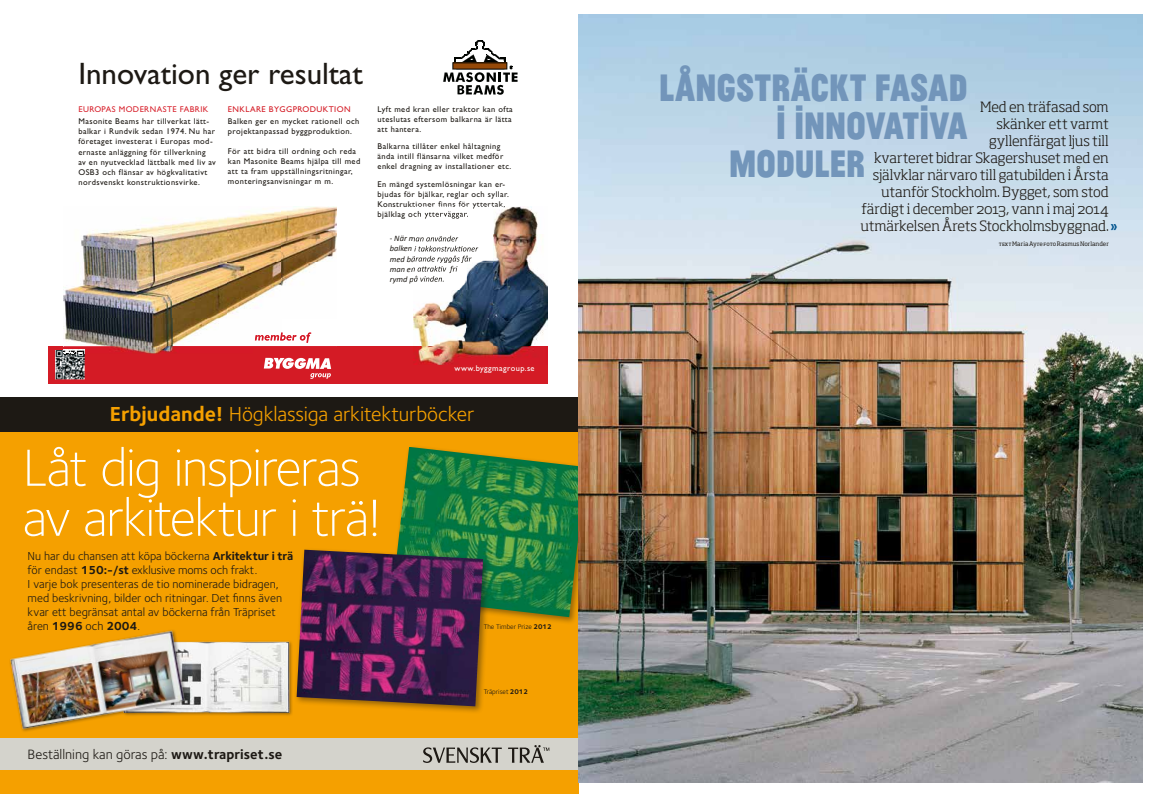
<style>
.page{position:relative;width:1157px;height:794px;background:#fff}
.page>*{position:absolute;margin:0;border:0;box-sizing:border-box;transform-origin:0 0}
.t1{font:300 54px/50px "Foundry Sterling";letter-spacing:-.03em;color:#fff}
.t2{font:700 40px "Jean Luc";letter-spacing:-.01em;color:#7295ba}
.t3{font:31px "Gill Sans Std";color:#1d1914}
.t4{font:21px "Foundry Sterling";letter-spacing:-.005em;color:#f5a000}
.t5{font:300 14px "Soho Std";letter-spacing:-.01em;color:#1d1914}
.t6{font:14px "Foundry Sterling";color:#1d1914}
.t7{font:12px/14px "Foundry Sterling";color:#1d1914}
.t8{font:8.4px/10.1px "Gill Sans Std";letter-spacing:.05em;color:#1d1914}
.t9{font:8.4px "Gill Sans Std";letter-spacing:.05em;color:#d8232e}
.t10{font:8.4px "Gill Sans Std";letter-spacing:.05em;color:#d41b25}
.t11{font:8.4px "Gill Sans Std";letter-spacing:.05em;color:#fff}
.t12{font:7px "Foundry Sterling";color:#1d1914}
.t13{font:6px "Soho Std";color:#1d1914}
.s1{font-weight:700}
.s2{font-weight:500;color:#00548e}
</style>
<div class="page">
<div style="left:0;top:397px;width:578px;height:397px;background:#f5a000"></div>
<div style="left:0;top:738px;width:578px;height:32px;background:#d4d3cc"></div>
<div style="left:0;top:397px;width:578px;height:34px;background:#1d1914"></div>
<svg style="left:423px;top:745px;width:126px;height:18px"></svg>
<div style="left:389px;top:444px;width:189px;height:181px;background:#1d1914;opacity:.45"></div>
<img style="left:392px;top:447px;width:186px;height:170px">
<div style="left:294px;top:547px;width:197px;height:167px;background:#1d1914;opacity:.45"></div>
<img style="left:297px;top:549px;width:186px;height:157px">
<img style="left:194px;top:639px;width:104px;height:77px">
<img style="left:10px;top:630px;width:184px;height:102px">
<img style="left:578px;top:14px;width:564px;height:768px">
<div style="left:48px;top:346px;width:499px;height:37px;background:#d41b25"></div>
<svg style="left:264px;top:358px;width:67px;height:21px"></svg>
<svg style="left:443px;top:40px;width:74px;height:55px"></svg>
<img style="left:55px;top:350px;width:30px;height:29px">
<img style="left:473px;top:207px;width:65px;height:28px">
<img style="left:413px;top:235px;width:54px;height:21px">
<img style="left:467px;top:235px;width:71px;height:27px">
<img style="left:413px;top:262px;width:134px;height:102px">
<img style="left:413px;top:236px;width:45px;height:5px">
<img style="left:413px;top:246px;width:65px;height:5px">
<img style="left:413px;top:256px;width:58px;height:7px">
<img style="left:413px;top:266px;width:44px;height:7px">
<img style="left:413px;top:276px;width:31px;height:7px">
<img style="left:473px;top:207px;width:31px;height:1px">
<img style="left:413px;top:211px;width:55px;height:8px">
<img style="left:63px;top:207px;width:273px;height:146px">
<img style="left:253px;top:348px;width:83px;height:5px">
<svg style="left:255px;top:332px;width:56px;height:11px"></svg>
<img style="left:63px;top:350px;width:22px;height:3px">
<h3 class="t3" style="left:78px;top:56px;width:286px">Innovation ger resultat</h3>
<p class="t9" style="left:78px;top:104px;width:132px">EUROPAS MODERNASTE FABRIK</p>
<p class="t8" style="left:78px;top:116px;width:139px">Masonite Beams har tillverkat lätt&shy;balkar i Rundvik sedan 1974. Nu har företaget investerat i Europas mod&shy;ernaste anläggning för tillverkning<br>av en nyutvecklad lättbalk med liv av OSB3 och flänsar av högkvalitativt nordsvenskt konstruktionsvirke.</p>
<p class="t10" style="left:228px;top:104px;width:124px">ENKLARE BYGGPRODUKTION</p>
<p class="t8" style="left:228px;top:116px;width:133px">Balken ger en mycket rationell och projektanpassad byggproduktion.</p>
<p class="t8" style="left:228px;top:146px;width:134px">För att bidra till ordning och reda kan Masonite Beams hjälpa till med att ta fram uppställningsritningar, monteringsanvisningar m m.</p>
<p class="t8" style="left:377px;top:104px;width:137px">Lyft med kran eller traktor kan ofta uteslutas eftersom balkarna är lätta att hantera.</p>
<p class="t8" style="left:377px;top:141px;width:135px">Balkarna tillåter enkel håltagning ända intill flänsarna vilket medför enkel dragning av installationer etc.</p>
<p class="t8" style="left:377px;top:179px;width:133px">En mängd systemlösningar kan er&shy;bjudas för bjälkar, reglar och syllar.<br>Konstruktioner finns för yttertak,</p>
<p class="t11" style="left:454px;top:363px;width:82px">www.byggmagroup.se</p>
<h3 class="t4" style="left:110px;top:399px;width:366px"><span class="s1">Erbjudande!</span> Högklassiga arkitekturböcker</h3>
<h1 class="t1" style="left:23px;top:441px;width:361px">Låt dig inspireras av arkitektur i trä!</h1>
<p class="t7" style="left:28px;top:548px;width:267px">Nu har du chansen att köpa böckerna <span class="s1">Arkitektur i trä </span>för endast <span class="s1">150:-/st</span> exklusive moms och frakt.<br>I varje bok presenteras de tio nominerade bidragen, med beskrivning, bilder och ritningar. Det finns även kvar ett begränsat antal av böckerna från Träpriset åren <span class="s1">1996</span> och <span class="s1">2004</span>.</p>
<p class="t12" style="left:484px;top:621px;width:69px">The Timber Prize <span class="s1">2012</span></p>
<h3 class="t6" style="left:28px;top:744px;width:256px">Beställning kan göras på: <span class="s1">www.trapriset.se</span></h3>
<p class="t12" style="left:484px;top:687px;width:46px">Träpriset <span class="s1">2012</span></p>
<h2 class="t2" style="left:658px;top:60px;width:310px">LÅNGSTRÄCKT FASAD</h2>
<h2 class="t2" style="left:775px;top:98px;width:193px">I INNOVATIVA</h2>
<h2 class="t2" style="left:728px;top:136px;width:138px">MODULER</h2>
<h3 class="t5" style="left:980px;top:98px;width:130px">Med en träfasad som</h3>
<h3 class="t5" style="left:996px;top:115px;width:114px">skänker ett varmt</h3>
<h3 class="t5" style="left:989px;top:132px;width:121px">gyllenfärgat ljus till</h3>
<h3 class="t5" style="left:874px;top:149px;width:236px">kvarteret bidrar Skagershuset med en</h3>
<h3 class="t5" style="left:872px;top:166px;width:237px">självklar närvaro till gatubilden i Årsta</h3>
<h3 class="t5" style="left:881px;top:183px;width:229px">utanför Stockholm. Bygget, som stod</h3>
<h3 class="t5" style="left:861px;top:200px;width:249px">färdigt i december 2013, vann i maj 2014</h3>
<h3 class="t5" style="left:860px;top:217px;width:258px">utmärkelsen Årets Stockholmsbyggnad.<span class="s2">»</span></h3>
<p class="t13" style="left:998px;top:240px;width:111px">text Maria Ayre foto Rasmus Norlander</p>
</div>
